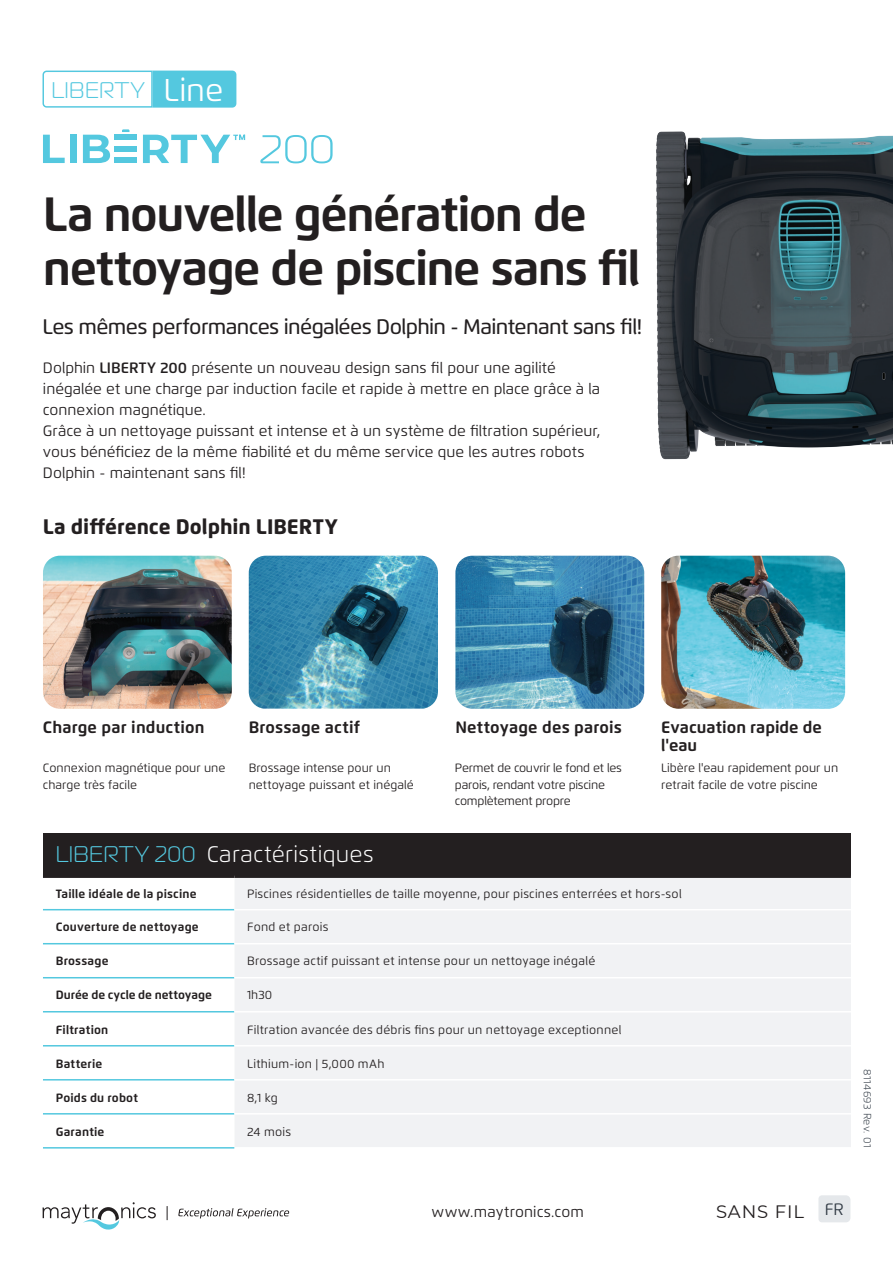
<style>
.page{position:relative;width:893px;height:1263px;background:#fff}
.page>*{position:absolute;margin:0;border:0;box-sizing:border-box;transform-origin:0 0}
.t1{font:700 48px/54px "Flexo";letter-spacing:-.035em;color:#231f20}
.t2{font:300 22.5px "Flexo";letter-spacing:.01em;color:#fff}
.t3{font:300 22.5px "Magistral";letter-spacing:.015em;color:#54c8df}
.t4{font:500 21px "Flexo";letter-spacing:-.03em;color:#231f20}
.t5{font:800 21px "Flexo";letter-spacing:-.005em;color:#231f20}
.t6{font:18px "Montserrat";letter-spacing:.05em;color:#231f20}
.t7{font:700 16.5px/18px "Flexo";letter-spacing:.01em;color:#231f20}
.t8{font:16.5px "Flexo";color:#343d47}
.t9{font:15px/21px "Flexo";color:#231f20}
.t10{font:12px/16.5px "Flexo";letter-spacing:.01em;color:#231f20}
.t11{font:700 12px "Flexo";letter-spacing:.015em;color:#231f20}
.t12{font:12px/16.5px "Flexo";letter-spacing:-.02em;color:#231f20}
.t13{font:700 12px "Flexo";letter-spacing:-.005em;color:#231f20}
.t14{font:300 10.5px "Flexo";letter-spacing:.035em;color:#343d47}
.s1{font-family:"Flexo";font-weight:400;font-size:31.5px;color:#fff}
.s2{font-weight:600}
.s3{font-family:"Magistral";color:#54c8df}
</style>
<div class="page">
<div style="left:43px;top:833px;width:808px;height:43px;background:#231f20"></div>
<div style="left:234px;top:878px;width:617px;height:269px;background:#f1f2f4"></div>
<svg style="left:43px;top:910px;width:191px;height:205px"></svg>
<div style="left:234px;top:873px;width:617px;height:5px;background:#231f20"></div>
<div style="left:43px;top:873px;width:191px;height:5px;background:#231f20"></div>
<hr style="left:43px;top:909px;width:191px;height:1px;background:#54c8df">
<hr style="left:43px;top:943px;width:191px;height:1px;background:#54c8df">
<hr style="left:43px;top:977px;width:191px;height:1px;background:#54c8df">
<hr style="left:43px;top:1011px;width:191px;height:1px;background:#54c8df">
<hr style="left:43px;top:1045px;width:191px;height:1px;background:#54c8df">
<hr style="left:43px;top:1079px;width:191px;height:1px;background:#54c8df">
<hr style="left:43px;top:1113px;width:191px;height:1px;background:#54c8df">
<hr style="left:234px;top:909px;width:617px;height:1px;background:#fff">
<hr style="left:234px;top:943px;width:617px;height:1px;background:#fff">
<hr style="left:234px;top:977px;width:617px;height:1px;background:#fff">
<hr style="left:234px;top:1011px;width:617px;height:1px;background:#fff">
<hr style="left:234px;top:1045px;width:617px;height:1px;background:#fff">
<hr style="left:234px;top:1079px;width:617px;height:1px;background:#fff">
<hr style="left:234px;top:1113px;width:617px;height:1px;background:#fff">
<hr style="left:43px;top:1147px;width:191px;height:1px;background:#54c8df">
<svg style="left:818px;top:1195px;width:32px;height:27px"></svg>
<svg style="left:167px;top:1206px;width:1px;height:14px"></svg>
<svg style="left:178px;top:1208px;width:111px;height:10px"></svg>
<svg style="left:43px;top:1202px;width:113px;height:28px"></svg>
<svg style="left:43px;top:135px;width:22px;height:28px"></svg>
<div style="left:70px;top:135px;width:7px;height:28px;background:#54c8df"></div>
<svg style="left:83px;top:135px;width:27px;height:28px"></svg>
<svg style="left:143px;top:135px;width:102px;height:28px"></svg>
<div style="left:115px;top:135px;width:22px;height:5px;background:#54c8df"></div>
<div style="left:115px;top:158px;width:22px;height:5px;background:#54c8df"></div>
<div style="left:115px;top:146px;width:22px;height:5px;background:#54c8df"></div>
<svg style="left:122px;top:129px;width:7px;height:3px"></svg>
<svg style="left:260px;top:135px;width:73px;height:28px"></svg>
<img style="left:43px;top:556px;width:189px;height:153px">
<img style="left:455px;top:556px;width:189px;height:153px">
<img style="left:249px;top:556px;width:189px;height:153px">
<img style="left:661px;top:556px;width:184px;height:153px">
<img style="left:656px;top:131px;width:237px;height:329px">
<svg style="left:42px;top:70px;width:194px;height:38px"></svg>
<h2 class="t3" style="left:51px;top:76px;width:173px">LIBERTY <span class="s1">Line</span></h2>
<h1 class="t1" style="left:43px;top:187px;width:599px">La nouvelle génération de nettoyage de piscine sans fil</h1>
<h3 class="t4" style="left:43px;top:314px;width:601px">Les mêmes performances inégalées Dolphin - Maintenant sans fil!</h3>
<p class="t9" style="left:43px;top:358px;width:559px">Dolphin <span class="s2">LIBERTY 200</span> présente un nouveau design sans fil pour une agilité inégalée et une charge par induction facile et rapide à mettre en place grâce à la connexion magnétique.<br>Grâce à un nettoyage puissant et intense et à un système de filtration supérieur, vous bénéficiez de la même fiabilité et du même service que les autres robots Dolphin - maintenant sans fil!</p>
<h3 class="t5" style="left:43px;top:514px;width:296px">La différence Dolphin LIBERTY</h3>
<h3 class="t7" style="left:43px;top:718px;width:163px">Charge par induction</h3>
<h3 class="t7" style="left:455px;top:718px;width:168px">Nettoyage des parois</h3>
<h3 class="t7" style="left:661px;top:718px;width:162px">Evacuation rapide de l'eau</h3>
<h3 class="t7" style="left:249px;top:718px;width:113px">Brossage actif</h3>
<p class="t10" style="left:43px;top:760px;width:184px">Connexion magnétique pour une charge très facile</p>
<p class="t10" style="left:249px;top:760px;width:167px">Brossage intense pour un nettoyage puissant et inégalé</p>
<p class="t12" style="left:455px;top:760px;width:168px">Permet de couvrir le fond et les parois, rendant votre piscine complètement propre</p>
<p class="t10" style="left:661px;top:760px;width:179px">Libère l'eau rapidement pour un retrait facile de votre piscine</p>
<h2 class="t2" style="left:56px;top:841px;width:319px"><span class="s3">LIBERTY 200</span> Caractéristiques</h2>
<p class="t11" style="left:56px;top:887px;width:142px">Taille idéale de la piscine</p>
<p class="t10" style="left:247px;top:886px;width:436px">Piscines résidentielles de taille moyenne, pour piscines enterrées et hors-sol</p>
<p class="t11" style="left:56px;top:920px;width:145px">Couverture de nettoyage</p>
<p class="t10" style="left:247px;top:919px;width:83px">Fond et parois</p>
<p class="t11" style="left:56px;top:954px;width:54px">Brossage</p>
<p class="t10" style="left:247px;top:953px;width:350px">Brossage actif puissant et intense pour un nettoyage inégalé</p>
<p class="t13" style="left:56px;top:988px;width:158px">Durée de cycle de nettoyage</p>
<p class="t10" style="left:247px;top:987px;width:27px">1h30</p>
<p class="t11" style="left:56px;top:1022px;width:54px">Filtration</p>
<p class="t10" style="left:247px;top:1021px;width:376px">Filtration avancée des débris fins pour un nettoyage exceptionnel</p>
<p class="t11" style="left:56px;top:1056px;width:48px">Batterie</p>
<p class="t10" style="left:247px;top:1055px;width:139px">Lithium-ion | 5,000 mAh</p>
<p class="t11" style="left:56px;top:1090px;width:84px">Poids du robot</p>
<p class="t10" style="left:247px;top:1089px;width:32px">8,1 kg</p>
<p class="t11" style="left:56px;top:1124px;width:50px">Garantie</p>
<p class="t10" style="left:247px;top:1123px;width:45px">24 mois</p>
<p class="t14" style="left:874px;top:1069px;width:79px;rotate:90deg">8114693 Rev. 01</p>
<p class="t9" style="left:431px;top:1201px;width:154px">www.maytronics.com</p>
<h3 class="t8" style="left:825px;top:1199px;width:21px">FR</h3>
<h3 class="t6" style="left:716px;top:1199px;width:90px">SANS FIL</h3>
</div>
